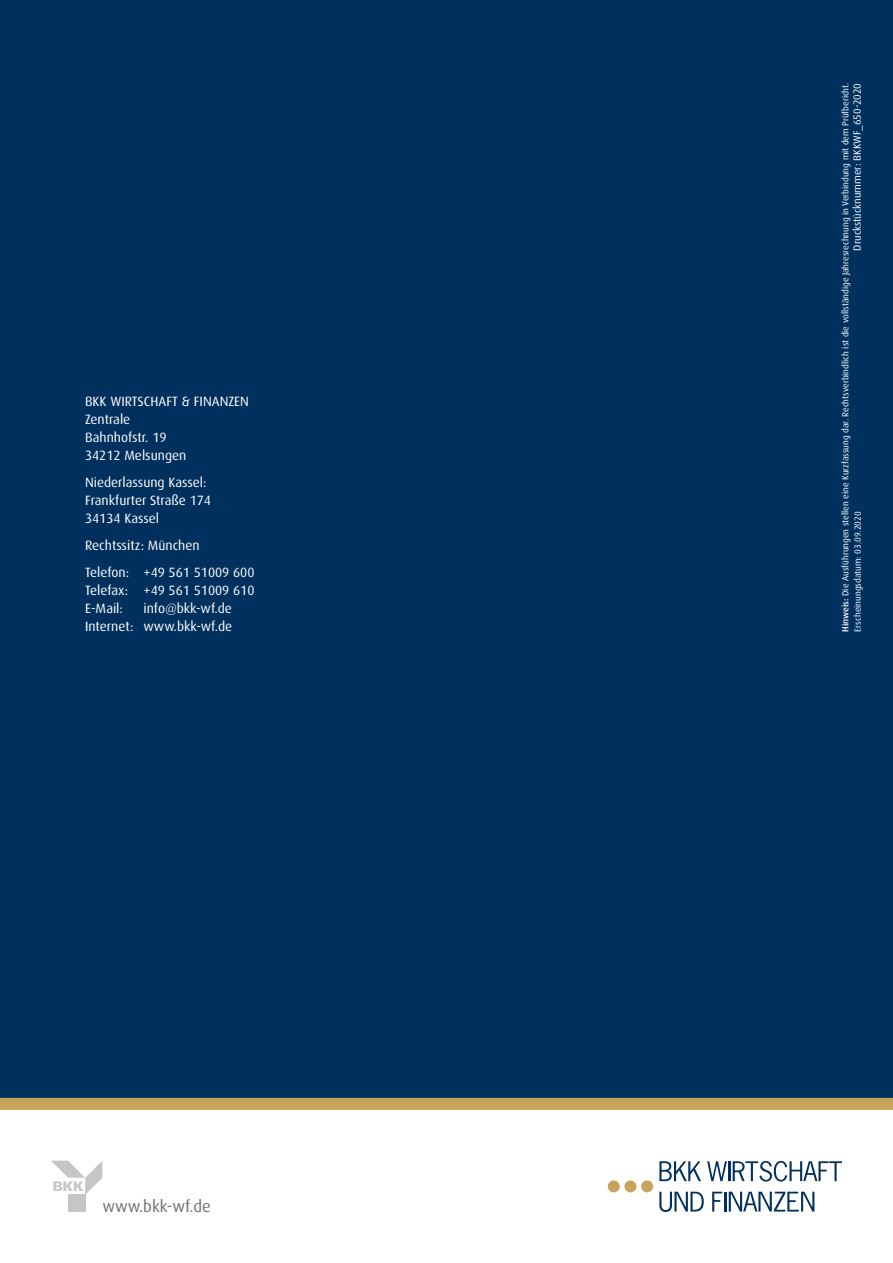
<style>
.page{position:relative;width:893px;height:1263px;background:#fff}
.page>*{position:absolute;margin:0;border:0;box-sizing:border-box;transform-origin:0 0}
.t1{font:16.5px "Dax";color:#706f6f}
.t2{font:13.5px/18px "Dax";color:#fff}
.t3{font:10.5px "Dax";color:#fff}
.t4{font:9px/12.6px "Dax";color:#fff}
.s1{font-weight:500}
</style>
<div class="page">
<div style="left:0;top:625px;width:893px;height:481px;background:#00305d"></div>
<div style="left:0;top:0;width:893px;height:631px;background:#00305d"></div>
<svg style="left:659px;top:1161px;width:42px;height:20px"></svg>
<svg style="left:707px;top:1161px;width:20px;height:20px"></svg>
<hr style="left:728px;top:1161px;width:2px;height:20px;background:#00305d">
<svg style="left:733px;top:1161px;width:109px;height:20px"></svg>
<svg style="left:659px;top:1192px;width:45px;height:20px"></svg>
<svg style="left:712px;top:1192px;width:102px;height:19px"></svg>
<div style="left:641px;top:1180px;width:12px;height:12px;background:#c6a55a;border-radius:50%"></div>
<div style="left:624px;top:1180px;width:12px;height:12px;background:#c6a55a;border-radius:50%"></div>
<div style="left:608px;top:1180px;width:12px;height:12px;background:#c6a55a;border-radius:50%"></div>
<div style="left:68px;top:1195px;width:17px;height:17px;background:#c6c6c6"></div>
<svg style="left:51px;top:1160px;width:51px;height:35px"></svg>
<div style="left:0;top:1098px;width:893px;height:12px;background:#c6a55a"></div>
<p class="t2" style="left:85px;top:393px;width:165px">BKK WIRTSCHAFT &amp; FINANZEN<br>Zentrale<br>Bahnhofstr. 19<br>34212 Melsungen</p>
<p class="t2" style="left:85px;top:474px;width:128px">Niederlassung Kassel:<br>Frankfurter Straße 174<br>34134 Kassel</p>
<p class="t2" style="left:85px;top:532px;width:171px;line-height:27px">Rechtssitz: München<br>Telefon: +49 561 51009 600</p>
<p class="t2" style="left:85px;top:582px;width:171px">Telefax: +49 561 51009 610<br>E-Mail:</p>
<p class="t2" style="left:85px;top:600px;width:149px;text-align:right">info@bkk-wf.de<br>Internet: www.bkk-wf.de</p>
<p class="t1" style="left:102px;top:1197px;width:110px">www.bkk-wf.de</p>
<p class="t4" style="left:839px;top:631px;width:551px;rotate:-90deg"><span class="s1">Hinweis:</span> Die Ausführungen stellen eine Kurzfassung dar. Rechtsverbindlich ist die vollständige Jahresrechnung in Verbindung mit dem Prüfbericht.<br>Erscheinungsdatum: 03.09.2020</p>
<p class="t3" style="left:851px;top:251px;width:169px;rotate:-90deg">Druckstücknummer: BKKWF_650-2020</p>
</div>
